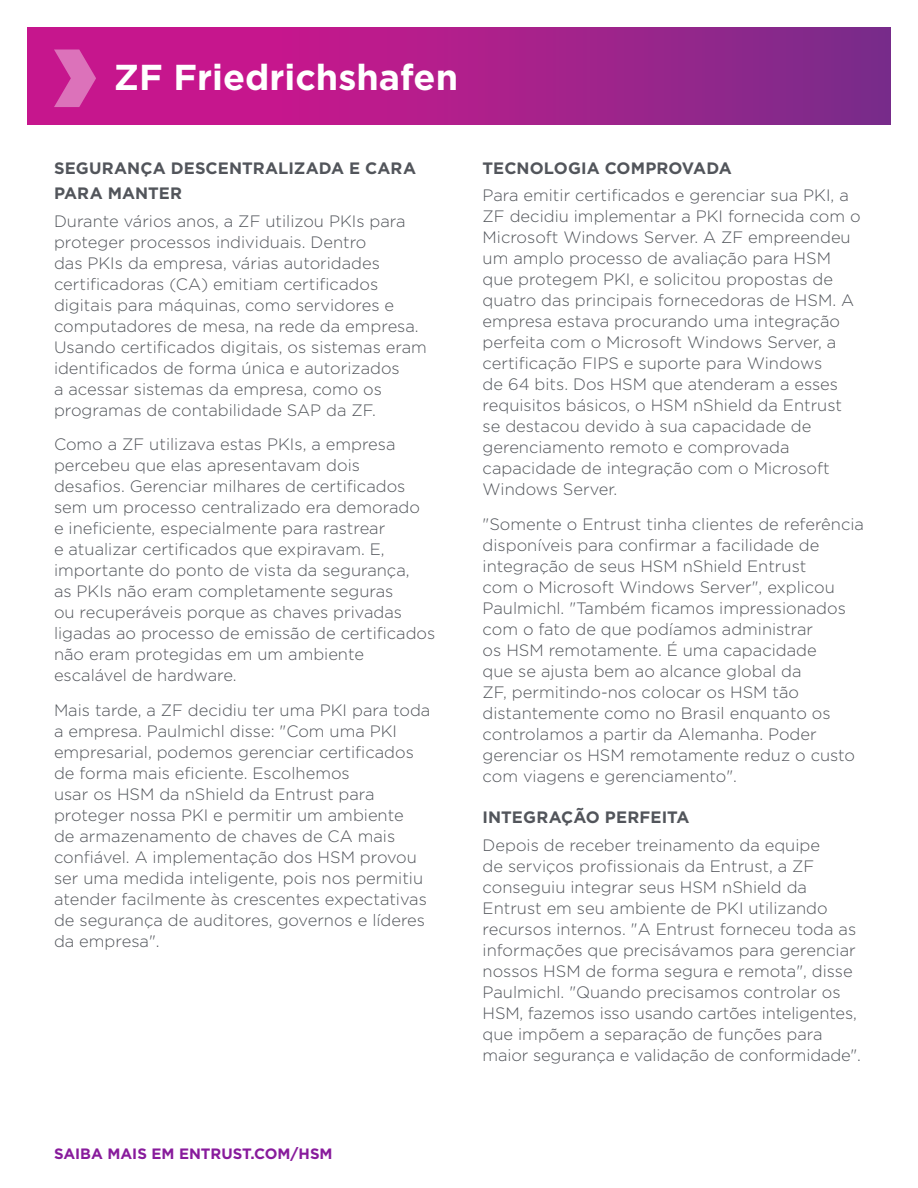
<style>
.page{position:relative;width:918px;height:1188px;background:#fff}
.page>*{position:absolute;margin:0;border:0;box-sizing:border-box;transform-origin:0 0}
.Company_Name{font:700 36px "Gotham";color:#fff}
.Body_copy{font:300 16.5px/21px "Gotham";color:#52555b}
.header_1{font:700 16.5px/25.2px "Gotham";letter-spacing:.005em;color:#52555b}
.CTA_URL_front{font:700 15px "Gotham";color:#881b9c}
</style>
<div class="page">
<svg style="left:27px;top:27px;width:864px;height:98px"></svg>
<svg style="left:54px;top:50px;width:42px;height:57px"></svg>
<p class="Company_Name" style="left:114px;top:54px;width:346px">ZF Friedrichshafen</p>
<p class="header_1" style="left:54px;top:155px;width:364px">SEGURANÇA DESCENTRALIZADA E CARA<br>PARA MANTER</p>
<p class="Body_copy" style="left:54px;top:210px;width:374px">Durante vários anos, a ZF utilizou PKIs para proteger processos individuais. Dentro<br>das PKIs da empresa, várias autoridades certificadoras (CA) emitiam certificados digitais para máquinas, como servidores e computadores de mesa, na rede da empresa.<br>Usando certificados digitais, os sistemas eram identificados de forma única e autorizados<br>a acessar sistemas da empresa, como os programas de contabilidade SAP da ZF.</p>
<p class="Body_copy" style="left:54px;top:433px;width:383px">Como a ZF utilizava estas PKIs, a empresa percebeu que elas apresentavam dois<br>desafios. Gerenciar milhares de certificados sem um processo centralizado era demorado<br>e ineficiente, especialmente para rastrear<br>e atualizar certificados que expiravam. E, importante do ponto de vista da segurança,<br>as PKIs não eram completamente seguras<br>ou recuperáveis porque as chaves privadas ligadas ao processo de emissão de certificados não eram protegidas em um ambiente escalável de hardware.</p>
<p class="Body_copy" style="left:54px;top:699px;width:378px">Mais tarde, a ZF decidiu ter uma PKI para toda a empresa. Paulmichl disse: "Com uma PKI empresarial, podemos gerenciar certificados de forma mais eficiente. Escolhemos<br>usar os HSM da nShield da Entrust para proteger nossa PKI e permitir um ambiente<br>de armazenamento de chaves de CA mais confiável. A implementação dos HSM provou ser uma medida inteligente, pois nos permitiu atender facilmente às crescentes expectativas de segurança de auditores, governos e líderes da empresa".</p>
<p class="header_1" style="left:483px;top:155px;width:251px">TECNOLOGIA COMPROVADA</p>
<p class="Body_copy" style="left:483px;top:185px;width:379px">Para emitir certificados e gerenciar sua PKI, a ZF decidiu implementar a PKI fornecida com o Microsoft Windows Server. A ZF empreendeu um amplo processo de avaliação para HSM que protegem PKI, e solicitou propostas de quatro das principais fornecedoras de HSM. A empresa estava procurando uma integração perfeita com o Microsoft Windows Server, a certificação FIPS e suporte para Windows<br>de 64 bits. Dos HSM que atenderam a esses requisitos básicos, o HSM nShield da Entrust se destacou devido à sua capacidade de gerenciamento remoto e comprovada capacidade de integração com o Microsoft Windows Server.</p>
<p class="Body_copy" style="left:483px;top:513px;width:383px">"Somente o Entrust tinha clientes de referência disponíveis para confirmar a facilidade de integração de seus HSM nShield Entrust<br>com o Microsoft Windows Server", explicou Paulmichl. "Também ficamos impressionados com o fato de que podíamos administrar<br>os HSM remotamente. É uma capacidade<br>que se ajusta bem ao alcance global da<br>ZF, permitindo-nos colocar os HSM tão distantemente como no Brasil enquanto os controlamos a partir da Alemanha. Poder gerenciar os HSM remotamente reduz o custo com viagens e gerenciamento".</p>
<p class="header_1" style="left:483px;top:805px;width:209px">INTEGRAÇÃO PERFEITA</p>
<p class="Body_copy" style="left:483px;top:834px;width:380px">Depois de receber treinamento da equipe<br>de serviços profissionais da Entrust, a ZF conseguiu integrar seus HSM nShield da Entrust em seu ambiente de PKI utilizando recursos internos. "A Entrust forneceu toda as informações que precisávamos para gerenciar nossos HSM de forma segura e remota", disse Paulmichl. "Quando precisamos controlar os HSM, fazemos isso usando cartões inteligentes, que impõem a separação de funções para maior segurança e validação de conformidade".</p>
<p class="CTA_URL_front" style="left:54px;top:1144px;width:280px">SAIBA MAIS EM ENTRUST.COM/HSM</p>
</div>
